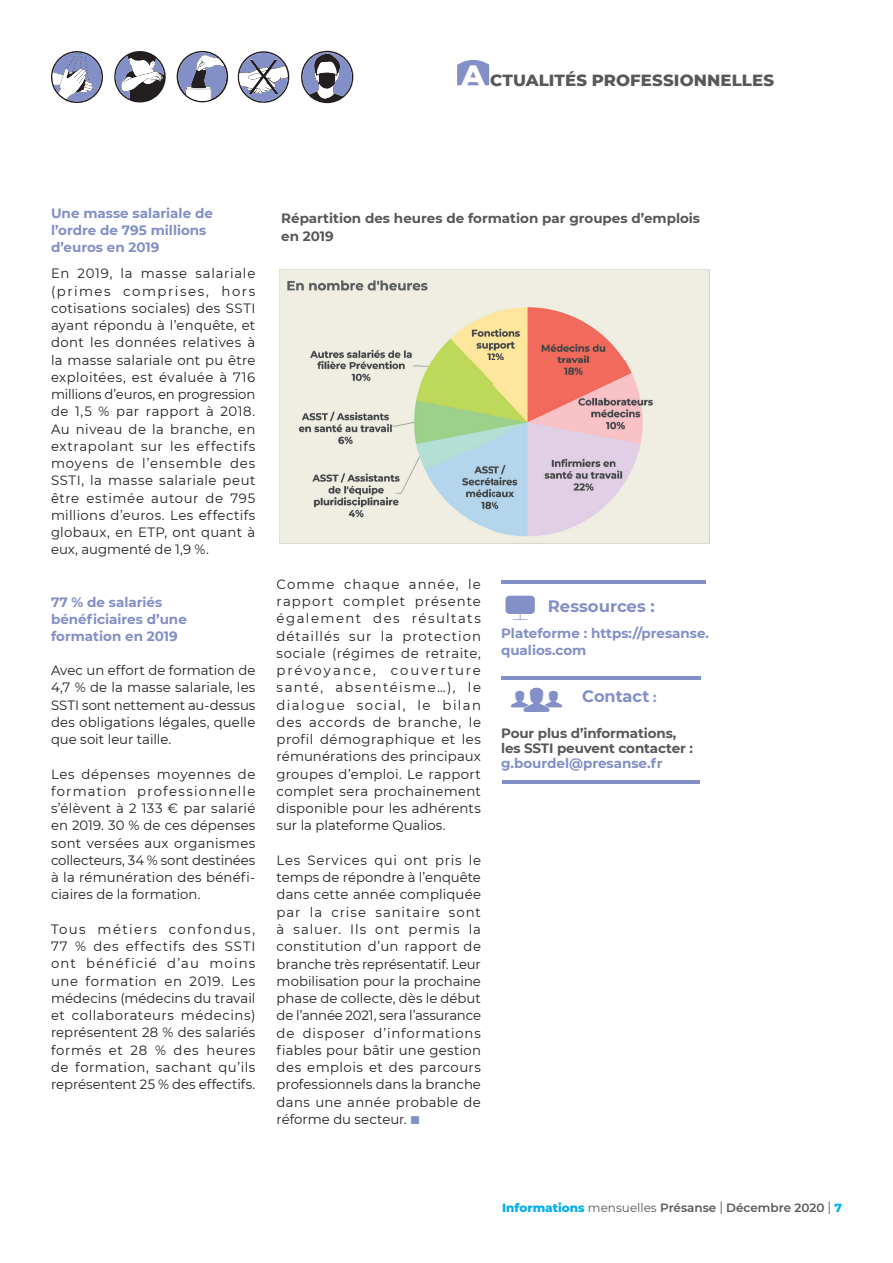
<style>
.page{position:relative;width:893px;height:1263px;background:#fff}
.page>*{position:absolute;margin:0;border:0;box-sizing:border-box;transform-origin:0 0}
.t1{font:28.65px "Panton Icons A Fill";color:#838fc7}
.t2{font:800 16.5px "Montserrat";letter-spacing:.005em;color:#57585a}
.t3{font:700 16.5px "Montserrat";color:#838fc7}
.t4{font:13.5px/17.2px "Montserrat";letter-spacing:.01em;color:#231f20;text-align:justify}
.t5{font:700 13.5px/17.2px "Montserrat";color:#838fc7}
.t6{font:700 13.5px/17.2px "Montserrat";letter-spacing:-.005em;color:#57585a}
.t7{font:600 12px "Montserrat";color:#57585a}
.s1{font-size:30px;color:#fff}
.s2{color:#838fc7}
.s3{font-size:13.5px}
.s4{font-weight:800;color:#00aeef}
.s5{font-weight:400}
.s6{font-weight:400;font-size:16.8px}
</style>
<div class="page">
<svg style="left:457px;top:60px;width:32px;height:25px"></svg>
<svg style="left:114px;top:51px;width:52px;height:51px"></svg>
<svg style="left:176px;top:51px;width:52px;height:51px"></svg>
<svg style="left:301px;top:51px;width:52px;height:52px"></svg>
<svg style="left:238px;top:51px;width:52px;height:52px"></svg>
<svg style="left:51px;top:51px;width:52px;height:52px"></svg>
<img style="left:279px;top:269px;width:430px;height:274px">
<hr style="left:501px;top:581px;width:205px;height:3px;background:#838fc7">
<hr style="left:502px;top:781px;width:198px;height:3px;background:#838fc7">
<hr style="left:501px;top:676px;width:199px;height:3px;background:#838fc7">
<p class="t2" style="left:461px;top:68px;width:314px"><span class="s1">A</span> CTUALITÉS PROFESSIONNELLES</p>
<p class="t5" style="left:51px;top:204px;width:163px">Une masse salariale de l’ordre de 795 millions d’euros en 2019</p>
<p class="t4" style="left:51px;top:264px;width:206px">En 2019, la masse salariale (primes comprises, hors cotisations sociales) des SSTI ayant répondu à l’enquête, et dont les données relatives à la masse salariale ont pu être exploitées, est évaluée à 716 millions d’euros, en progression de 1,5 % par rapport à 2018.<br>Au niveau de la branche, en extrapolant sur les effectifs moyens de l’ensemble des SSTI, la masse salariale peut être estimée autour de 795 millions d’euros. Les effectifs globaux, en ETP, ont quant à eux, augmenté de 1,9 %.</p>
<p class="t5" style="left:51px;top:593px;width:137px">77 % de salariés bénéficiaires d’une formation en 2019</p>
<p class="t4" style="left:51px;top:661px;width:206px">Avec un effort de formation de 4,7 % de la masse salariale, les SSTI sont nettement au-dessus des obligations légales, quelle que soit leur taille.</p>
<p class="t4" style="left:51px;top:765px;width:206px">Les dépenses moyennes de formation professionnelle s’élèvent à 2 133 € par salarié en 2019. 30 % de ces dépenses sont versées aux organismes collecteurs, 34 % sont destinées à la rémunération des bénéfi&shy;ciaires de la formation.</p>
<p class="t4" style="left:51px;top:920px;width:206px">Tous métiers confondus, 77 % des effectifs des SSTI ont bénéficié d’au moins une formation en 2019. Les médecins (médecins du travail et collaborateurs médecins) représentent 28 % des salariés formés et 28 % des heures de formation, sachant qu’ils représentent 25 % des effectifs.</p>
<p class="t6" style="left:281px;top:209px;width:420px">Répartition des heures de formation par groupes d’emplois en 2019</p>
<p class="t4" style="left:277px;top:575px;width:206px">Comme chaque année, le rapport complet présente également des résultats détaillés sur la protection sociale (régimes de retraite, prévoyance, couverture santé, absentéisme…), le dialogue social, le bilan des accords de branche, le profil démographique et les rémunérations des principaux groupes d’emploi. Le rapport complet sera prochainement disponible pour les adhérents sur la plateforme Qualios.</p>
<p class="t4" style="left:277px;top:851px;width:206px">Les Services qui ont pris le temps de répondre à l’enquête dans cette année compliquée par la crise sanitaire sont à saluer. Ils ont permis la constitution d’un rapport de branche très représentatif. Leur mobilisation pour la prochaine phase de collecte, dès le début de l’année 2021, sera l’assurance de disposer d’informations fiables pour bâtir une gestion des emplois et des parcours professionnels dans la branche dans une année probable de réforme du secteur. <span class="s2">■</span></p>
<h1 class="t1" style="left:503px;top:593px;width:37px">A</h1>
<p class="t3" style="left:548px;top:594px;width:108px">Ressources :</p>
<p class="t5" style="left:501px;top:624px;width:210px">Plateforme : https://presanse. qualios.com</p>
<p class="t3" style="left:582px;top:684px;width:76px">Contact <span class="s3">:</span></p>
<p class="t6" style="left:501px;top:725px;width:194px;line-height:15px">Pour plus d’informations, les SSTI peuvent contacter :</p>
<p class="t5" style="left:501px;top:754px;width:163px">g.bourdel@presanse.fr</p>
<h1 class="t1" style="left:508px;top:685px;width:59px">u</h1>
<p class="t7" style="left:502px;top:1199px;width:341px"><span class="s4">Informations</span> <span class="s5">mensuelles</span> Présanse <span class="s6">l</span> Décembre 2020 <span class="s6">l</span> <span class="s4">7</span></p>
</div>
